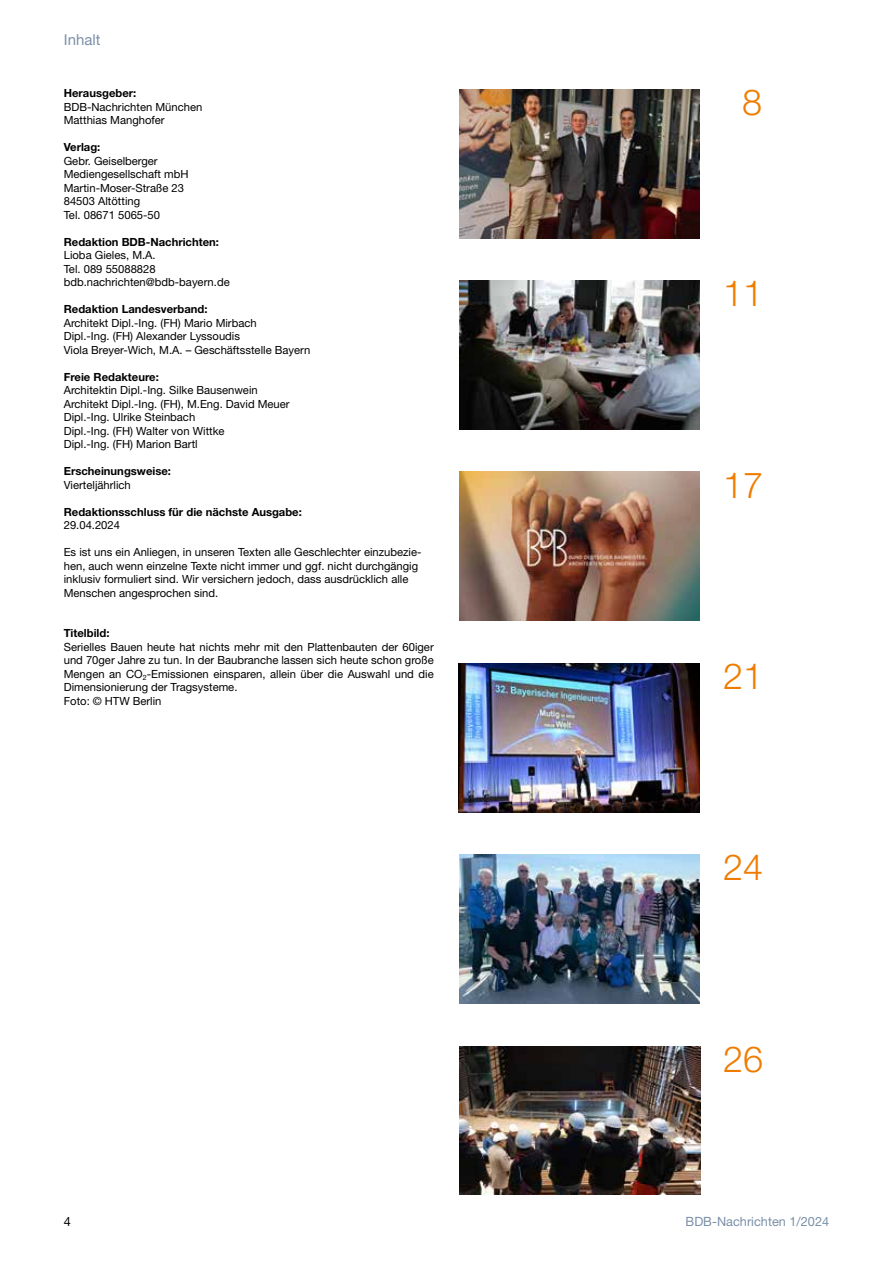
<style>
.page{position:relative;width:893px;height:1263px;background:#fff}
.page>*{position:absolute;margin:0;border:0;box-sizing:border-box;transform-origin:0 0}
.t1{font:300 36px "Helvetica Neue LT Std";color:#ef7c00}
.t2{font:15px "Helvetica Neue LT Std";color:#7b90a9}
.t3{font:12.75px "Helvetica Neue LT Std";color:#7b90a9}
.t4{font:12.75px "Helvetica Neue LT Std";color:#000}
.t5{font:11.25px/13.5px "Helvetica Neue LT Std";color:#000}
.t6{font:700 11.25px "Helvetica Neue LT Std";color:#000}
</style>
<div class="page">
<img style="left:459px;top:1046px;width:241px;height:149px">
<img style="left:459px;top:472px;width:240px;height:149px">
<img style="left:459px;top:664px;width:240px;height:148px">
<img style="left:459px;top:855px;width:240px;height:148px">
<img style="left:459px;top:89px;width:240px;height:149px">
<img style="left:459px;top:281px;width:240px;height:148px">
<h2 class="t2" style="left:64px;top:30px;width:38px">Inhalt</h2>
<p class="t6" style="left:64px;top:86px;width:74px">Herausgeber:</p>
<p class="t5" style="left:64px;top:100px;width:140px">BDB-Nachrichten München<br>Matthias Manghofer</p>
<p class="t6" style="left:64px;top:140px;width:38px">Verlag:</p>
<p class="t5" style="left:64px;top:154px;width:126px">Gebr. Geiselberger<br>Mediengesellschaft mbH<br>Martin-Moser-Straße 23<br>84503 Altötting<br>Tel. 08671 5065-50</p>
<p class="t6" style="left:64px;top:235px;width:157px">Redaktion BDB-Nachrichten:</p>
<p class="t5" style="left:64px;top:248px;width:167px">Lioba Gieles, M.A.<br>Tel. 089 55088828 bdb.nachrichten@bdb-bayern.de</p>
<p class="t6" style="left:64px;top:302px;width:145px">Redaktion Landesverband:</p>
<p class="t5" style="left:64px;top:316px;width:248px">Architekt Dipl.-Ing. (FH) Mario Mirbach<br>Dipl.-Ing. (FH) Alexander Lyssoudis<br>Viola Breyer-Wich, M.A. – Geschäftsstelle Bayern</p>
<p class="t6" style="left:64px;top:370px;width:97px">Freie Redakteure:</p>
<p class="t5" style="left:64px;top:383px;width:227px">Architektin Dipl.-Ing. Silke Bausenwein Architekt Dipl.-Ing. (FH), M.Eng. David Meuer Dipl.-Ing. Ulrike Steinbach<br>Dipl.-Ing. (FH) Walter von Wittke<br>Dipl.-Ing. (FH) Marion Bartl</p>
<p class="t6" style="left:64px;top:464px;width:109px">Erscheinungsweise:</p>
<p class="t5" style="left:64px;top:478px;width:69px">Vierteljährlich</p>
<p class="t6" style="left:64px;top:505px;width:240px">Redaktionsschluss für die nächste Ausgabe:</p>
<p class="t5" style="left:64px;top:518px;width:58px">29.04.2024</p>
<p class="t5" style="left:64px;top:545px;width:359px">Es ist uns ein Anliegen, in unseren Texten alle Geschlechter einzubezie&shy;hen, auch wenn einzelne Texte nicht immer und ggf. nicht durchgängig inklusiv formuliert sind. Wir versichern jedoch, dass ausdrücklich alle Menschen angesprochen sind.</p>
<p class="t6" style="left:64px;top:626px;width:47px">Titelbild:</p>
<p class="t5" style="left:64px;top:640px;width:371px">Serielles Bauen heute hat nichts mehr mit den Plattenbauten der 60iger und 70ger Jahre zu tun. In der Baubranche lassen sich heute schon große Mengen an CO<sub>2</sub>-Emissionen einsparen, allein über die Auswahl und die Dimensionierung der Tragsysteme.<br>Foto: © HTW Berlin</p>
<h1 class="t1" style="left:742px;top:80px;width:22px">8</h1>
<h1 class="t1" style="left:723px;top:271px;width:42px">11</h1>
<h1 class="t1" style="left:723px;top:463px;width:42px">17</h1>
<h1 class="t1" style="left:723px;top:654px;width:42px">21</h1>
<h1 class="t1" style="left:723px;top:846px;width:42px">24</h1>
<h1 class="t1" style="left:723px;top:1037px;width:42px">26</h1>
<p class="t4" style="left:64px;top:1214px;width:9px">4</p>
<p class="t3" style="left:686px;top:1214px;width:145px">BDB-Nachrichten 1/2024</p>
</div>
